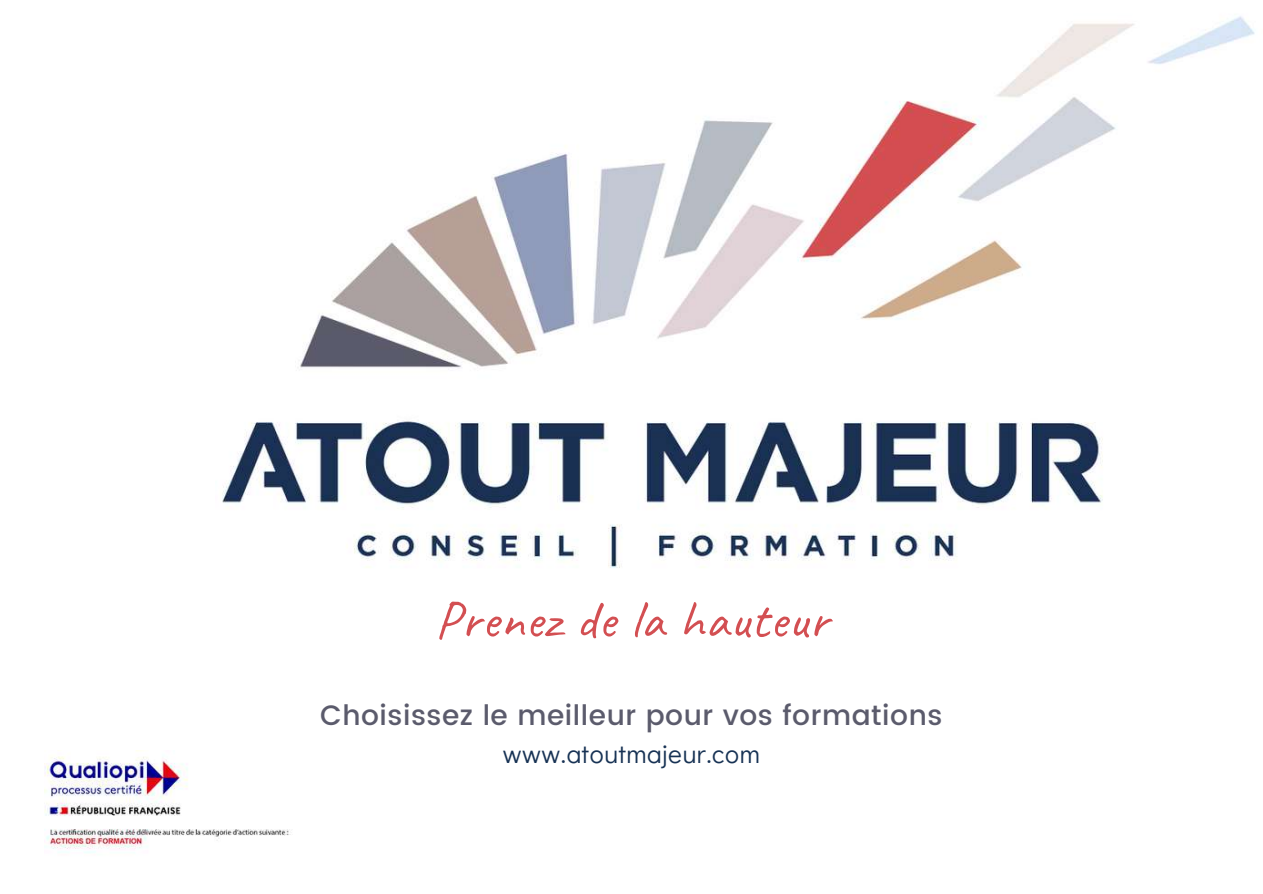
<style>
.page{position:relative;width:1263px;height:894px;background:#fff}
.page>*{position:absolute;margin:0;border:0;box-sizing:border-box;transform-origin:0 0}
.t1{font:53.7px "Caveat";letter-spacing:.02em;color:#d34f52}
.t2{font:500 28.05px "Poppins";letter-spacing:.02em;color:#5b5b6c}
.t3{font:26.25px "Didact Gothic";letter-spacing:.02em;color:#173254}
</style>
<div class="page">
<img style="left:44px;top:750px;width:247px;height:103px">
<img style="left:222px;top:16px;width:1033px;height:552px">
<h1 class="t1" style="left:434px;top:585px;width:395px">Prenez de la hauteur</h1>
<p class="t2" style="left:320px;top:699px;width:624px">Choisissez le meilleur pour vos formations</p>
<p class="t3" style="left:503px;top:734px;width:259px">www.atoutmajeur.com</p>
</div>
